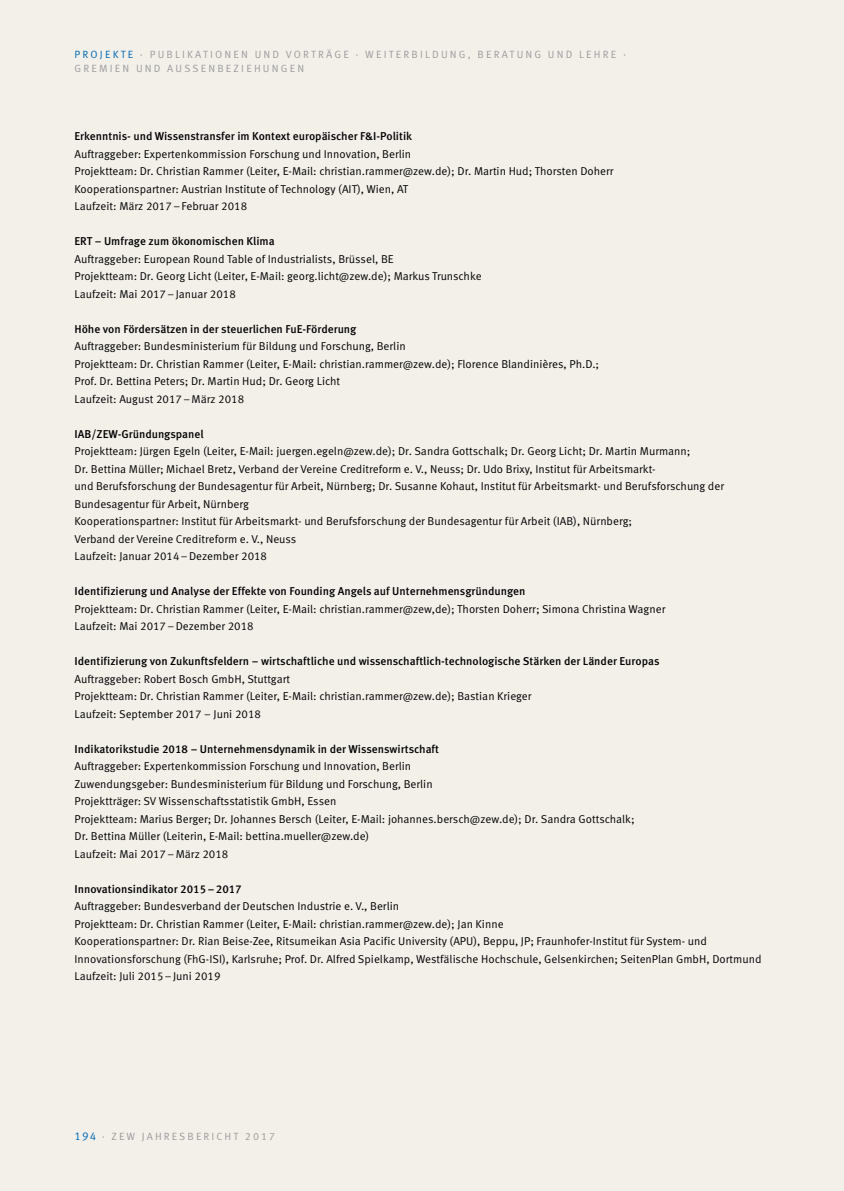
<style>
.page{position:relative;width:844px;height:1191px;background:#fff}
.page>*{position:absolute;margin:0;border:0;box-sizing:border-box;transform-origin:0 0}
.t1{font:11.38px/17.5px "Meta Pro";color:#000}
.t2{font:500 11.38px "Meta Pro";color:#000}
.t3{font:10.5px/14px "Meta Pro";letter-spacing:.21em;color:#9c9c9d}
.s1{color:#0068b4}
.s2{font-size:11.38px;color:#0068b4}
</style>
<div class="page">
<div style="left:0;top:0;width:843px;height:1191px;background:#f3f0e9"></div>
<hr style="left:843px;top:0;width:1px;height:1191px;background:#f3f0e9">
<p class="t3" style="left:74px;top:47px;width:553px"><span class="s1">PROJEKTE</span> · PUBLIKATIONEN UND VORTRÄGE · WEITERBILDUNG, BERATUNG UND LEHRE ·<br>GREMIEN UND AUSSENBEZIEHUNGEN</p>
<p class="t2" style="left:74px;top:129px;width:339px">Erkenntnis- und Wissenstransfer im Kontext europäischer F&amp;I-Politik</p>
<p class="t1" style="left:74px;top:145px;width:540px">Auftraggeber: Expertenkommission Forschung und Innovation, Berlin<br>Projektteam: Dr. Christian Rammer (Leiter, E-Mail: christian.rammer@zew.de); Dr. Martin Hud; Thorsten Doherr Kooperationspartner: Austrian Institute of Technology (AIT), Wien, AT<br>Laufzeit: März 2017–Februar 2018</p>
<p class="t2" style="left:74px;top:234px;width:202px">ERT – Umfrage zum ökonomischen Klima</p>
<p class="t1" style="left:74px;top:250px;width:408px">Auftraggeber: European Round Table of Industrialists, Brüssel, BE<br>Projektteam: Dr. Georg Licht (Leiter, E-Mail: georg.licht@zew.de); Markus Trunschke<br>Laufzeit: Mai 2017–Januar 2018</p>
<p class="t2" style="left:74px;top:321px;width:283px">Höhe von Fördersätzen in der steuerlichen FuE-Förderung</p>
<p class="t1" style="left:74px;top:338px;width:526px">Auftraggeber: Bundesministerium für Bildung und Forschung, Berlin<br>Projektteam: Dr. Christian Rammer (Leiter, E-Mail: christian.rammer@zew.de); Florence Blandinières, Ph.D.; Prof. Dr. Bettina Peters; Dr. Martin Hud; Dr. Georg Licht<br>Laufzeit: August 2017–März 2018</p>
<p class="t2" style="left:74px;top:426px;width:131px">IAB/ZEW-Gründungspanel</p>
<p class="t1" style="left:74px;top:443px;width:651px">Projektteam: Jürgen Egeln (Leiter, E-Mail: juergen.egeln@zew.de); Dr. Sandra Gottschalk; Dr. Georg Licht; Dr. Martin Murmann;<br>Dr. Bettina Müller; Michael Bretz, Verband der Vereine Creditreform e. V., Neuss; Dr. Udo Brixy, Institut für Arbeitsmarkt-<br>und Berufsforschung der Bundesagentur für Arbeit, Nürnberg; Dr. Susanne Kohaut, Institut für Arbeitsmarkt- und Berufsforschung der Bundesagentur für Arbeit, Nürnberg<br>Kooperationspartner: Institut für Arbeitsmarkt- und Berufsforschung der Bundesagentur für Arbeit (IAB), Nürnberg;<br>Verband der Vereine Creditreform e. V., Neuss<br>Laufzeit: Januar 2014–Dezember 2018</p>
<p class="t2" style="left:74px;top:584px;width:452px">Identifizierung und Analyse der Effekte von Founding Angels auf Unternehmensgründungen</p>
<p class="t1" style="left:74px;top:600px;width:592px">Projektteam: Dr. Christian Rammer (Leiter, E-Mail: christian.rammer@zew,de); Thorsten Doherr; Simona Christina Wagner<br>Laufzeit: Mai 2017–Dezember 2018</p>
<p class="t2" style="left:74px;top:654px;width:586px">Identifizierung von Zukunftsfeldern – wirtschaftliche und wissenschaftlich-technologische Stärken der Länder Europas</p>
<p class="t1" style="left:74px;top:670px;width:458px">Auftraggeber: Robert Bosch GmbH, Stuttgart<br>Projektteam: Dr. Christian Rammer (Leiter, E-Mail: christian.rammer@zew.de); Bastian Krieger<br>Laufzeit: September 2017 – Juni 2018</p>
<p class="t2" style="left:74px;top:741px;width:366px">Indikatorikstudie 2018 – Unternehmensdynamik in der Wissenswirtschaft</p>
<p class="t1" style="left:74px;top:758px;width:561px">Auftraggeber: Expertenkommission Forschung und Innovation, Berlin<br>Zuwendungsgeber: Bundesministerium für Bildung und Forschung, Berlin<br>Projektträger: SV Wissenschaftsstatistik GmbH, Essen<br>Projektteam: Marius Berger; Dr. Johannes Bersch (Leiter, E-Mail: johannes.bersch@zew.de); Dr. Sandra Gottschalk; Dr. Bettina Müller (Leiterin, E-Mail: bettina.mueller@zew.de)<br>Laufzeit: Mai 2017–März 2018</p>
<p class="t2" style="left:74px;top:881px;width:169px">Innovationsindikator 2015–2017</p>
<p class="t1" style="left:74px;top:898px;width:688px">Auftraggeber: Bundesverband der Deutschen Industrie e. V., Berlin<br>Projektteam: Dr. Christian Rammer (Leiter, E-Mail: christian.rammer@zew.de); Jan Kinne<br>Kooperationspartner: Dr. Rian Beise-Zee, Ritsumeikan Asia Pacific University (APU), Beppu, JP; Fraunhofer-Institut für System- und Innovationsforschung (FhG-ISI), Karlsruhe; Prof. Dr. Alfred Spielkamp, Westfälische Hochschule, Gelsenkirchen; SeitenPlan GmbH, Dortmund Laufzeit: Juli 2015–Juni 2019</p>
<p class="t3" style="left:74px;top:1129px;width:202px"><span class="s2">194</span> · ZEW JAHRESBERICHT 2017</p>
</div>
